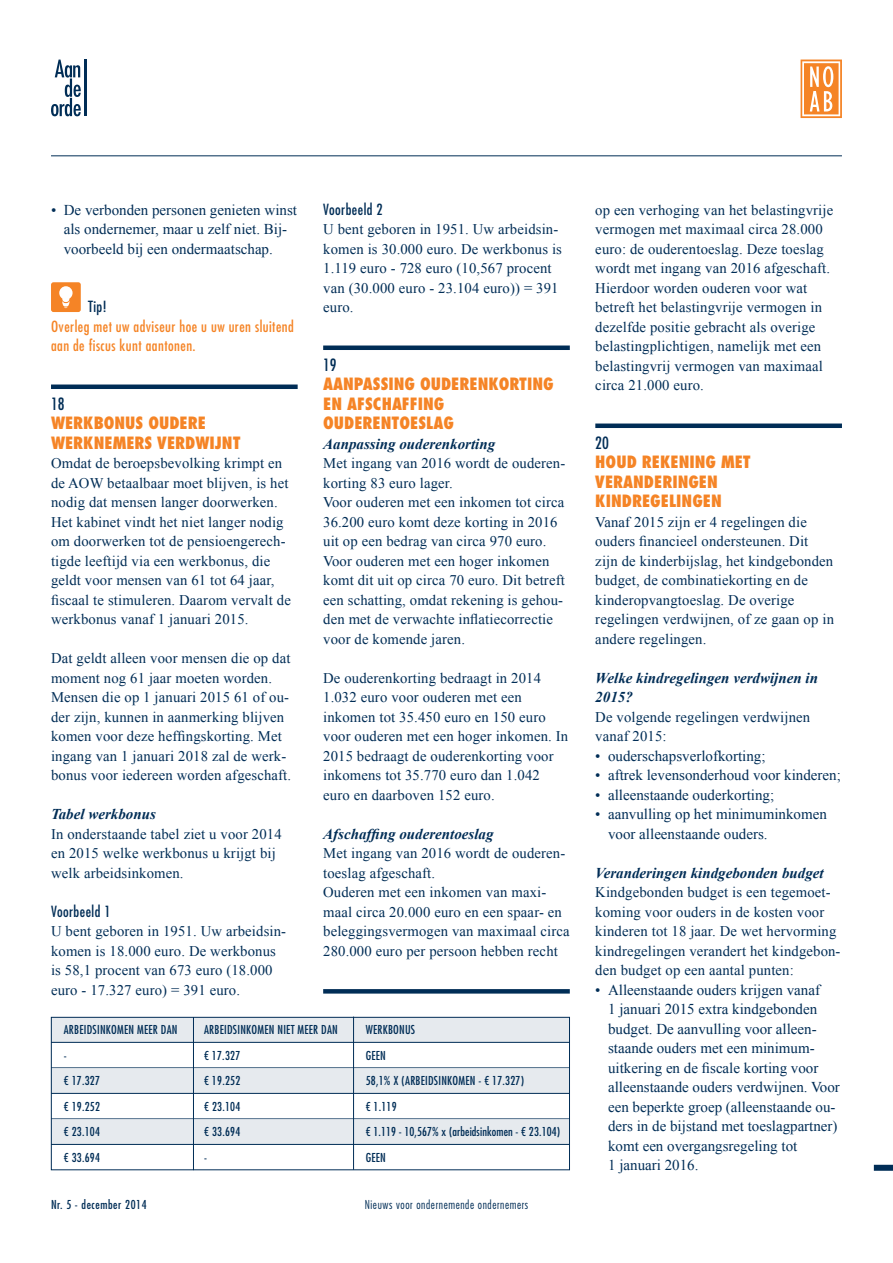
<style>
.page{position:relative;width:893px;height:1263px;background:#fff}
.page>*{position:absolute;margin:0;border:0;box-sizing:border-box;transform-origin:0 0}
.t1{font:800 condensed 16.5px/19.5px "Futura Std";color:#f58426}
.t2{font:condensed 16.5px "Futura Std";color:#002d56}
.t3{font:15px/19.5px "Times New Roman";color:#002d56}
.t4{font:italic 700 15px/19.5px "Times New Roman";color:#002d56}
.t5{font:condensed 15px/19.5px "Futura Std";letter-spacing:.03em;color:#f58426}
.t6{font:condensed 15px "Futura Std";letter-spacing:.03em;color:#002d56}
.t7{font:14.7px/19.5px "Times New Roman";letter-spacing:.01em;color:#002d56}
.t8{font:condensed 12px "Futura Std";letter-spacing:.02em;color:#002d56}
.t9{font:300 condensed 12px "Futura Std";letter-spacing:.05em;color:#002d56}
.t10{font:condensed 12px "Futura Std";letter-spacing:.05em;color:#002d56}
</style>
<div class="page">
<svg style="left:800px;top:60px;width:42px;height:58px"></svg>
<svg style="left:51px;top:60px;width:30px;height:56px"></svg>
<hr style="left:84px;top:60px;width:2px;height:56px;background:#002d56">
<hr style="left:51px;top:156px;width:791px;height:1px;background:#002d56">
<div style="left:874px;top:1165px;width:19px;height:6px;background:#002d56"></div>
<div style="left:51px;top:384px;width:247px;height:5px;background:#002d56"></div>
<svg style="left:51px;top:282px;width:30px;height:30px"></svg>
<div style="left:323px;top:345px;width:247px;height:5px;background:#002d56"></div>
<div style="left:595px;top:423px;width:247px;height:5px;background:#002d56"></div>
<div style="left:51px;top:1017px;width:519px;height:26px;background:#e6eaee"></div>
<hr style="left:51px;top:1042px;width:519px;height:1px;background:#002d56">
<hr style="left:51px;top:1067px;width:519px;height:1px;background:#002d56">
<div style="left:51px;top:1068px;width:519px;height:26px;background:#e6eaee"></div>
<hr style="left:51px;top:1093px;width:519px;height:1px;background:#002d56">
<hr style="left:51px;top:1118px;width:519px;height:1px;background:#002d56">
<div style="left:51px;top:1119px;width:519px;height:26px;background:#e6eaee"></div>
<hr style="left:51px;top:1144px;width:519px;height:1px;background:#002d56">
<div style="left:51px;top:1017px;width:519px;height:153px;border:1px solid #002d56"></div>
<hr style="left:193px;top:1017px;width:1px;height:153px;background:#002d56">
<hr style="left:353px;top:1017px;width:1px;height:153px;background:#002d56">
<svg style="left:323px;top:989px;width:247px;height:4px"></svg>
<p class="t3" style="left:64px;top:200px;width:235px;text-indent:-13px">• De verbonden personen genieten winst als ondernemer, maar u zelf niet. Bij&shy;voorbeeld bij een ondermaatschap.</p>
<p class="t6" style="left:88px;top:297px;width:20px">Tip!</p>
<p class="t5" style="left:51px;top:316px;width:244px">Overleg met uw adviseur hoe u uw uren sluitend aan de fiscus kunt aantonen.</p>
<p class="t2" style="left:51px;top:394px;width:15px">18</p>
<p class="t1" style="left:51px;top:413px;width:191px">WERKBONUS OUDERE<br>WERKNEMERS VERDWIJNT</p>
<p class="t7" style="left:51px;top:453px;width:241px">Omdat de beroepsbevolking krimpt en de AOW betaalbaar moet blijven, is het nodig dat mensen langer doorwerken.<br>Het kabinet vindt het niet langer nodig om doorwerken tot de pensioengerech&shy;tigde leeftijd via een werkbonus, die geldt voor mensen van 61 tot 64 jaar, fiscaal te stimuleren. Daarom vervalt de werkbonus vanaf 1 januari 2015.</p>
<p class="t7" style="left:51px;top:648px;width:242px">Dat geldt alleen voor mensen die op dat moment nog 61 jaar moeten worden.<br>Mensen die op 1 januari 2015 61 of ou&shy;der zijn, kunnen in aanmerking blijven komen voor deze heffingskorting. Met ingang van 1 januari 2018 zal de werk&shy;bonus voor iedereen worden afgeschaft.</p>
<p class="t4" style="left:51px;top:804px;width:106px">Tabel werkbonus</p>
<p class="t7" style="left:51px;top:824px;width:232px">In onderstaande tabel ziet u voor 2014 en 2015 welke werkbonus u krijgt bij welk arbeidsinkomen.</p>
<p class="t6" style="left:51px;top:902px;width:61px">Voorbeeld 1</p>
<p class="t7" style="left:51px;top:921px;width:237px">U bent geboren in 1951. Uw arbeidsin&shy;komen is 18.000 euro. De werkbonus is 58,1 procent van 673 euro (18.000 euro - 17.327 euro) = 391 euro.</p>
<p class="t6" style="left:323px;top:200px;width:61px">Voorbeeld 2</p>
<p class="t7" style="left:323px;top:219px;width:240px">U bent geboren in 1951. Uw arbeidsin&shy;komen is 30.000 euro. De werkbonus is<br>1.119 euro - 728 euro (10,567 procent van (30.000 euro - 23.104 euro)) = 391 euro.</p>
<p class="t2" style="left:323px;top:355px;width:15px">19</p>
<p class="t1" style="left:323px;top:374px;width:232px">AANPASSING OUDERENKORTING<br>EN AFSCHAFFING<br>OUDERENTOESLAG</p>
<p class="t4" style="left:323px;top:433px;width:174px">Aanpassing ouderenkorting</p>
<p class="t7" style="left:323px;top:453px;width:244px">Met ingang van 2016 wordt de ouderen&shy;korting 83 euro lager.<br>Voor ouderen met een inkomen tot circa 36.200 euro komt deze korting in 2016 uit op een bedrag van circa 970 euro.<br>Voor ouderen met een hoger inkomen komt dit uit op circa 70 euro. Dit betreft een schatting, omdat rekening is gehou&shy;den met de verwachte inflatiecorrectie voor de komende jaren.</p>
<p class="t7" style="left:323px;top:668px;width:247px">De ouderenkorting bedraagt in 2014<br>1.032 euro voor ouderen met een inkomen tot 35.450 euro en 150 euro voor ouderen met een hoger inkomen. In 2015 bedraagt de ouderenkorting voor inkomens tot 35.770 euro dan 1.042 euro en daarboven 152 euro.</p>
<p class="t4" style="left:323px;top:823px;width:172px">Afschaffing ouderentoeslag</p>
<p class="t7" style="left:323px;top:843px;width:248px">Met ingang van 2016 wordt de ouderen&shy;toeslag afgeschaft.<br>Ouderen met een inkomen van maxi&shy;maal circa 20.000 euro en een spaar- en beleggingsvermogen van maximaal circa 280.000 euro per persoon hebben recht</p>
<p class="t8" style="left:64px;top:1023px;width:131px">Arbeidsinkomen meer dan A</p>
<p class="t8" style="left:209px;top:1023px;width:130px">rbeidsinkomen niet meer dan</p>
<p class="t8" style="left:366px;top:1023px;width:51px">Werkbonus</p>
<p class="t8" style="left:64px;top:1048px;width:4px">-</p>
<p class="t8" style="left:204px;top:1048px;width:38px">€ 17.327</p>
<p class="t8" style="left:366px;top:1048px;width:22px">geen</p>
<p class="t8" style="left:64px;top:1074px;width:38px">€ 17.327</p>
<p class="t8" style="left:204px;top:1074px;width:38px">€ 19.252</p>
<p class="t8" style="left:366px;top:1074px;width:160px">58,1% x (arbeidsinkomen - € 17.327)</p>
<p class="t8" style="left:64px;top:1099px;width:38px">€ 19.252</p>
<p class="t8" style="left:204px;top:1099px;width:38px">€ 23.104</p>
<p class="t8" style="left:366px;top:1099px;width:33px">€ 1.119</p>
<p class="t8" style="left:64px;top:1125px;width:38px">€ 23.104</p>
<p class="t8" style="left:204px;top:1125px;width:38px">€ 33.694</p>
<p class="t8" style="left:366px;top:1125px;width:196px">€ 1.119 - 10,567% x (arbeidsinkomen - € 23.104)</p>
<p class="t8" style="left:64px;top:1150px;width:38px">€ 33.694</p>
<p class="t8" style="left:204px;top:1150px;width:4px">-</p>
<p class="t8" style="left:366px;top:1150px;width:22px">geen</p>
<p class="t10" style="left:51px;top:1197px;width:97px">Nr. 5 - december 2014</p>
<p class="t9" style="left:365px;top:1197px;width:165px">Nieuws voor ondernemende ondernemers</p>
<p class="t7" style="left:595px;top:200px;width:239px">op een verhoging van het belastingvrije vermogen met maximaal circa 28.000 euro: de ouderentoeslag. Deze toeslag wordt met ingang van 2016 afgeschaft.<br>Hierdoor worden ouderen voor wat betreft het belastingvrije vermogen in dezelfde positie gebracht als overige belastingplichtigen, namelijk met een belastingvrij vermogen van maximaal circa 21.000 euro.</p>
<p class="t2" style="left:595px;top:433px;width:15px">20</p>
<p class="t1" style="left:595px;top:452px;width:157px">HOUD REKENING MET<br>VERANDERINGEN<br>KINDREGELINGEN</p>
<p class="t7" style="left:595px;top:512px;width:240px">Vanaf 2015 zijn er 4 regelingen die ouders financieel ondersteunen. Dit zijn de kinderbijslag, het kindgebonden budget, de combinatiekorting en de kinderopvangtoeslag. De overige regelingen verdwijnen, of ze gaan op in andere regelingen.</p>
<p class="t4" style="left:595px;top:667px;width:224px">Welke kindregelingen verdwijnen in<br>2015?</p>
<p class="t7" style="left:595px;top:707px;width:216px">De volgende regelingen verdwijnen vanaf 2015:</p>
<p class="t3" style="left:595px;top:746px;width:172px">• ouderschapsverlofkorting;</p>
<p class="t3" style="left:595px;top:765px;width:247px">• aftrek levensonderhoud voor kinderen;</p>
<p class="t3" style="left:595px;top:785px;width:180px">• alleenstaande ouderkorting;</p>
<p class="t3" style="left:608px;top:804px;width:220px;text-indent:-13px">• aanvulling op het minimuminkomen voor alleenstaande ouders.</p>
<p class="t4" style="left:595px;top:862px;width:230px">Veranderingen kindgebonden budget</p>
<p class="t7" style="left:595px;top:882px;width:247px">Kindgebonden budget is een tegemoet&shy;koming voor ouders in de kosten voor kinderen tot 18 jaar. De wet hervorming kindregelingen verandert het kindgebon&shy;den budget op een aantal punten:</p>
<p class="t3" style="left:608px;top:980px;width:233px;text-indent:-13px">• Alleenstaande ouders krijgen vanaf<br>1 januari 2015 extra kindgebonden budget. De aanvulling voor alleen&shy;staande ouders met een minimum&shy;uitkering en de fiscale korting voor alleenstaande ouders verdwijnen. Voor een beperkte groep (alleenstaande ou&shy;ders in de bijstand met toeslagpartner) komt een overgangsregeling tot<br>1 januari 2016.</p>
</div>
